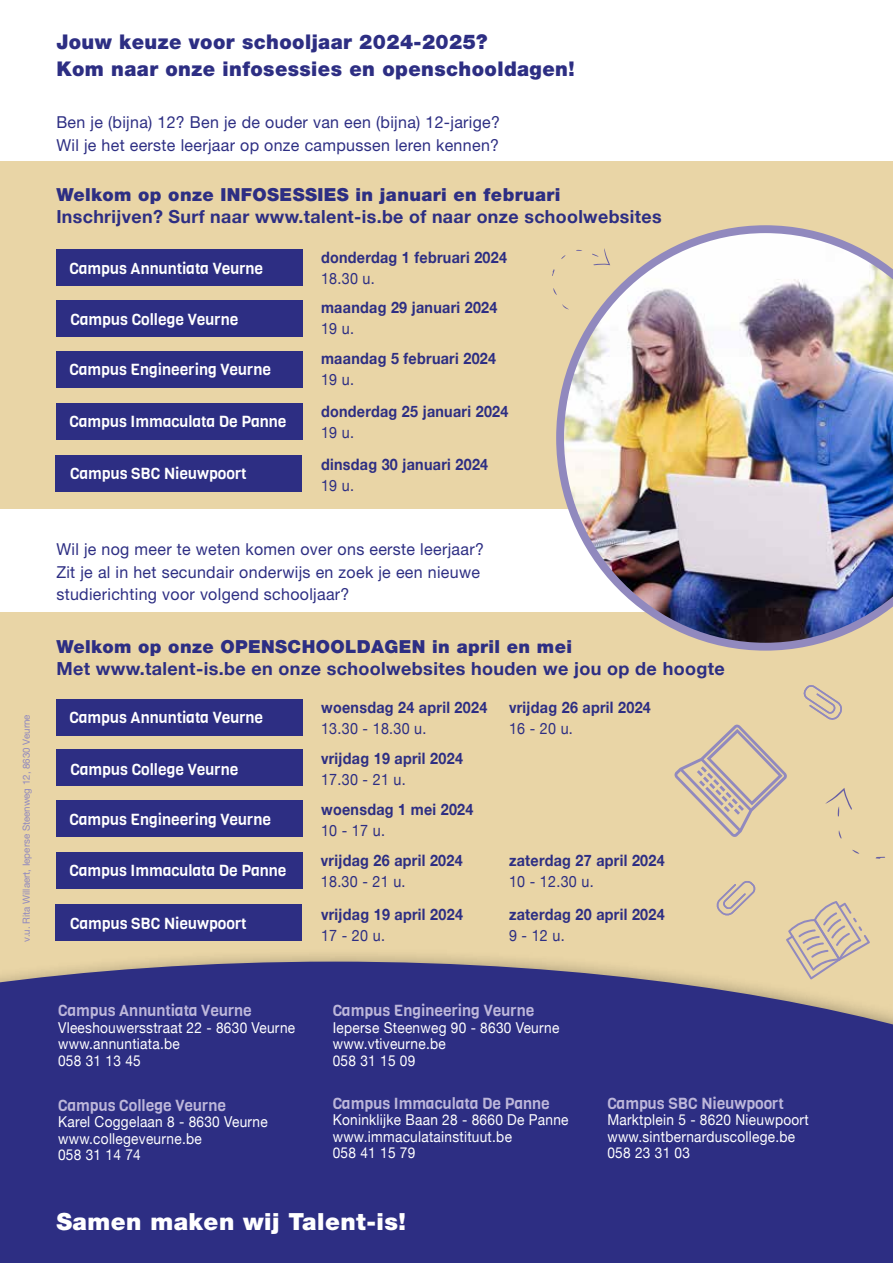
<style>
.page{position:relative;width:893px;height:1263px;background:#fff}
.page>*{position:absolute;margin:0;border:0;box-sizing:border-box;transform-origin:0 0}
.t1{font:900 23.7px "Helvetica Neue LT Std";letter-spacing:.02em;color:#fff}
.t2{font:900 20.4px/27.8px "Helvetica Neue LT Std";letter-spacing:.02em;color:#2d2e83}
.t3{font:700 18px "Helvetica Neue";letter-spacing:.02em;color:#2d2e83}
.t4{font:900 18px "Helvetica Neue LT Std";letter-spacing:.02em;color:#2d2e83}
.t5{font:16.5px/22.5px "Helvetica Neue LT Std";letter-spacing:.02em;color:#2d2e83}
.t6{font:700 15.75px "Helvetica Neue";letter-spacing:.02em;color:#2d2e83;scale:.91 1}
.t7{font:15.75px "Viga";color:#fff}
.t8{font:15.75px "Viga";color:#bdb7da}
.t9{font:15.75px "Helvetica Neue";letter-spacing:.02em;color:#2d2e83;scale:.91 1}
.t10{font:15px/16.5px "Helvetica Neue";letter-spacing:.02em;color:#fff;scale:.91 1}
.t11{font:9.75px "Helvetica Neue";color:#9189be}
</style>
<div class="page">
<div style="left:0;top:161px;width:893px;height:941px;background:#e9d5a6"></div>
<div style="left:0;top:509px;width:804px;height:102px;background:#fff"></div>
<div style="left:56px;top:699px;width:247px;height:36px;background:#2d2e83"></div>
<div style="left:56px;top:749px;width:247px;height:37px;background:#2d2e83"></div>
<div style="left:56px;top:801px;width:247px;height:36px;background:#2d2e83"></div>
<div style="left:56px;top:852px;width:247px;height:36px;background:#2d2e83"></div>
<div style="left:56px;top:905px;width:246px;height:36px;background:#2d2e83"></div>
<div style="left:56px;top:250px;width:247px;height:36px;background:#2d2e83"></div>
<div style="left:56px;top:300px;width:247px;height:36px;background:#2d2e83"></div>
<div style="left:56px;top:351px;width:247px;height:37px;background:#2d2e83"></div>
<div style="left:56px;top:403px;width:247px;height:36px;background:#2d2e83"></div>
<div style="left:56px;top:455px;width:246px;height:36px;background:#2d2e83"></div>
<svg style="left:716px;top:881px;width:40px;height:35px"></svg>
<svg style="left:803px;top:685px;width:39px;height:35px"></svg>
<svg style="left:674px;top:724px;width:113px;height:113px"></svg>
<img style="left:556px;top:225px;width:337px;height:426px">
<svg style="left:876px;top:857px;width:9px;height:2px"></svg>
<svg style="left:825px;top:788px;width:27px;height:28px"></svg>
<svg style="left:838px;top:830px;width:3px;height:9px"></svg>
<svg style="left:852px;top:850px;width:7px;height:4px"></svg>
<svg style="left:552px;top:269px;width:3px;height:7px"></svg>
<svg style="left:553px;top:288px;width:4px;height:7px"></svg>
<svg style="left:562px;top:304px;width:7px;height:5px"></svg>
<svg style="left:592px;top:248px;width:18px;height:18px"></svg>
<svg style="left:576px;top:249px;width:6px;height:2px"></svg>
<svg style="left:561px;top:255px;width:5px;height:4px"></svg>
<svg style="left:786px;top:901px;width:84px;height:47px"></svg>
<div style="left:0;top:948px;width:893px;height:315px;background:#000;opacity:.75"></div>
<div style="left:0;top:962px;width:893px;height:301px;background:#2d2e83"></div>
<p class="t11" style="left:19px;top:941px;width:229px;rotate:-90deg">v.u. Rita Willaert, Ieperse Steenweg 12, 8630 Veurne</p>
<h2 class="t2" style="left:56px;top:27px;width:520px">Jouw keuze voor schooljaar 2024-2025?<br>Kom naar onze infosessies en openschooldagen!</h2>
<p class="t5" style="left:56px;top:111px;width:445px">Ben je (bijna) 12? Ben je de ouder van een (bijna) 12-jarige?<br>Wil je het eerste leerjaar op onze campussen leren kennen?</p>
<p class="t4" style="left:56px;top:183px;width:506px">Welkom op onze INFOSESSIES in januari en februari</p>
<p class="t3" style="left:56px;top:202px;width:607px">Inschrijven? Surf naar www.talent-is.be of naar onze schoolwebsites</p>
<p class="t7" style="left:69px;top:258px;width:195px">Campus Annuntiata Veurne</p>
<p class="t7" style="left:71px;top:309px;width:169px">Campus College Veurne</p>
<p class="t7" style="left:69px;top:359px;width:203px">Campus Engineering Veurne</p>
<p class="t7" style="left:69px;top:411px;width:219px">Campus Immaculata De Panne</p>
<p class="t7" style="left:70px;top:463px;width:178px">Campus SBC Nieuwpoort</p>
<p class="t6" style="left:321px;top:245px;width:206px">donderdag 1 februari 2024</p>
<p class="t9" style="left:321px;top:267px;width:61px">18.30 u.</p>
<p class="t6" style="left:321px;top:295px;width:195px">maandag 29 januari 2024</p>
<p class="t9" style="left:321px;top:317px;width:38px">19 u.</p>
<p class="t6" style="left:321px;top:346px;width:194px">maandag 5 februari 2024</p>
<p class="t9" style="left:321px;top:368px;width:38px">19 u.</p>
<p class="t6" style="left:321px;top:399px;width:207px">donderdag 25 januari 2024</p>
<p class="t9" style="left:321px;top:421px;width:38px">19 u.</p>
<p class="t6" style="left:321px;top:451px;width:185px">dinsdag 30 januari 2024</p>
<p class="t9" style="left:321px;top:473px;width:38px">19 u.</p>
<p class="t5" style="left:56px;top:538px;width:429px">Wil je nog meer te weten komen over ons eerste leerjaar?<br>Zit je al in het secundair onderwijs en zoek je een nieuwe studierichting voor volgend schooljaar?</p>
<p class="t4" style="left:56px;top:636px;width:517px">Welkom op onze OPENSCHOOLDAGEN in april en mei</p>
<p class="t3" style="left:56px;top:654px;width:670px">Met www.talent-is.be en onze schoolwebsites houden we jou op de hoogte</p>
<p class="t7" style="left:69px;top:707px;width:195px">Campus Annuntiata Veurne</p>
<p class="t7" style="left:71px;top:758px;width:169px">Campus College Veurne</p>
<p class="t7" style="left:69px;top:809px;width:203px">Campus Engineering Veurne</p>
<p class="t7" style="left:69px;top:860px;width:219px">Campus Immaculata De Panne</p>
<p class="t7" style="left:70px;top:913px;width:178px">Campus SBC Nieuwpoort</p>
<p class="t6" style="left:321px;top:695px;width:184px">woensdag 24 april 2024</p>
<p class="t9" style="left:321px;top:717px;width:117px">13.30 - 18.30 u.</p>
<p class="t6" style="left:509px;top:695px;width:157px">vrijdag 26 april 2024</p>
<p class="t9" style="left:509px;top:717px;width:72px">16 - 20 u.</p>
<p class="t6" style="left:321px;top:746px;width:157px">vrijdag 19 april 2024</p>
<p class="t9" style="left:321px;top:768px;width:95px">17.30 - 21 u.</p>
<p class="t6" style="left:321px;top:797px;width:169px">woensdag 1 mei 2024</p>
<p class="t9" style="left:321px;top:819px;width:72px">10 - 17 u.</p>
<p class="t6" style="left:321px;top:848px;width:157px">vrijdag 26 april 2024</p>
<p class="t9" style="left:321px;top:870px;width:95px">18.30 - 21 u.</p>
<p class="t6" style="left:509px;top:848px;width:173px">zaterdag 27 april 2024</p>
<p class="t9" style="left:509px;top:870px;width:95px">10 - 12.30 u.</p>
<p class="t6" style="left:321px;top:902px;width:157px">vrijdag 19 april 2024</p>
<p class="t9" style="left:321px;top:924px;width:72px">17 - 20 u.</p>
<p class="t6" style="left:509px;top:902px;width:173px">zaterdag 20 april 2024</p>
<p class="t9" style="left:509px;top:924px;width:63px">9 - 12 u.</p>
<p class="t8" style="left:58px;top:1000px;width:195px">Campus Annuntiata Veurne</p>
<p class="t10" style="left:58px;top:1020px;width:262px">Vleeshouwersstraat 22 - 8630 Veurne www.annuntiata.be<br>058 31 13 45</p>
<p class="t8" style="left:58px;top:1094px;width:169px">Campus College Veurne</p>
<p class="t10" style="left:58px;top:1114px;width:232px">Karel Coggelaan 8 - 8630 Veurne www.collegeveurne.be<br>058 31 14 74</p>
<p class="t8" style="left:333px;top:1000px;width:203px">Campus Engineering Veurne</p>
<p class="t10" style="left:333px;top:1020px;width:251px">Ieperse Steenweg 90 - 8630 Veurne www.vtiveurne.be<br>058 31 15 09</p>
<p class="t8" style="left:333px;top:1093px;width:219px">Campus Immaculata De Panne</p>
<p class="t10" style="left:333px;top:1112px;width:261px">Koninklijke Baan 28 - 8660 De Panne www.immaculatainstituut.be<br>058 41 15 79</p>
<h1 class="t1" style="left:56px;top:1208px;width:351px">Samen maken wij Talent-is!</h1>
<p class="t8" style="left:607px;top:1093px;width:178px">Campus SBC Nieuwpoort</p>
<p class="t10" style="left:607px;top:1112px;width:223px">Marktplein 5 - 8620 Nieuwpoort www.sintbernarduscollege.be<br>058 23 31 03</p>
</div>
